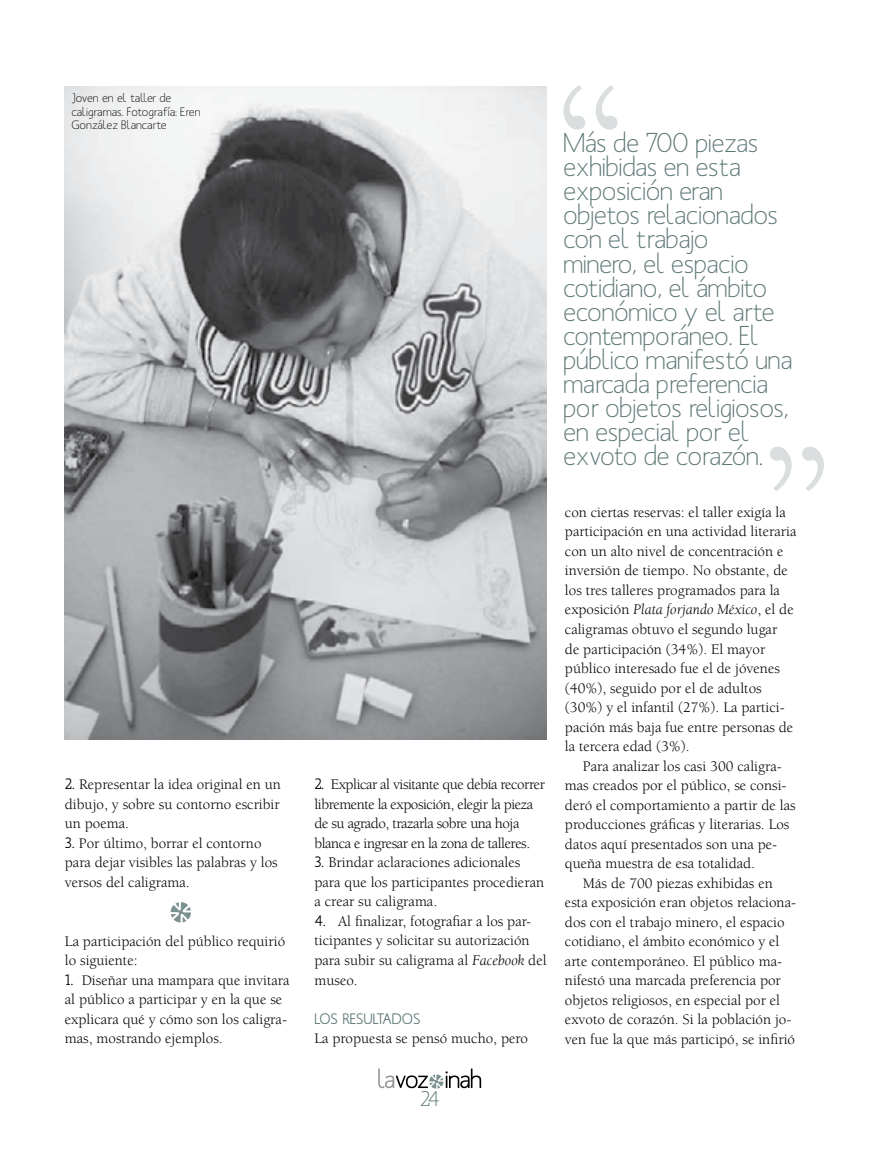
<style>
.page{position:relative;width:881px;height:1151px;background:#fff}
.page>*{position:absolute;margin:0;border:0;box-sizing:border-box;transform-origin:0 0}
.t1{font:27px/24px "Mank Sans 3";letter-spacing:-.02em;color:#5c7775}
.t2{font:21px "Mank Sans 3";color:#5c7775}
.t3{font:15px/19.5px "Berkeley Book 2";color:#000}
.t4{font:15px/19.5px "Berkeley Book 2";letter-spacing:-.03em;color:#000}
.t5{font:italic 15px "Berkeley";color:#000}
.t6{font:15px "Mank Sans Medium 2";color:#5c7775}
.t7{font:12px/13.5px "Mank Sans 3";color:#000}
.s1{font-family:"Mank Sans Medium 2"}
.s2{font-family:"Berkeley";font-style:italic}
.s3{font-family:"Berkeley Book 2";font-style:normal}
</style>
<div class="page">
<svg style="left:378px;top:1068px;width:103px;height:21px"></svg>
<img style="left:65px;top:86px;width:481px;height:653px">
<svg style="left:170px;top:902px;width:21px;height:21px"></svg>
<svg style="left:563px;top:85px;width:54px;height:45px"></svg>
<svg style="left:770px;top:446px;width:53px;height:45px"></svg>
<p class="t7" style="left:72px;top:91px;width:130px">Joven en el taller de caligramas. Fotografía: Eren<br>González Blancarte</p>
<p class="t3" style="left:65px;top:775px;width:217px;text-align:justify"><span class="s1">2.</span> Representar la idea original en un dibujo, y sobre su contorno escribir un poema.</p>
<p class="t3" style="left:65px;top:833px;width:214px"><span class="s1">3.</span> Por último, borrar el contorno para dejar visibles las palabras y los versos del caligrama.</p>
<p class="t3" style="left:65px;top:931px;width:222px">La participación del público requirió lo siguiente:</p>
<p class="t3" style="left:65px;top:970px;width:226px"><span class="s1">1.</span> Diseñar una mampara que invitara al público a participar y en la que se explicara qué y cómo son los caligra&shy;mas, mostrando ejemplos.</p>
<p class="t4" style="left:314px;top:775px;width:232px"><span class="s1">2.</span> Explicar al visitante que debía recorrer libremente la exposición, elegir la pieza de su agrado, trazarla sobre una hoja blanca e ingresar en la zona de talleres.</p>
<p class="t3" style="left:314px;top:853px;width:231px"><span class="s1">3.</span> Brindar aclaraciones adicionales para que los participantes procedieran a crear su caligrama.</p>
<p class="t3" style="left:314px;top:911px;width:233px"><span class="s1">4.</span> Al finalizar, fotografiar a los par&shy;ticipantes y solicitar su autorización para subir su caligrama al <span class="s2">Facebook</span> del museo.</p>
<p class="t6" style="left:314px;top:1008px;width:107px">LOS RESULTADOS</p>
<p class="t3" style="left:314px;top:1028px;width:215px">La propuesta se pensó mucho, pero</p>
<h2 class="t2" style="left:420px;top:1085px;width:21px">24</h2>
<p class="t1" style="left:563px;top:131px;width:231px">Más de 700 piezas exhibidas en esta exposición eran objetos relacionados con el trabajo<br>minero, el espacio cotidiano, el ámbito económico y el arte contemporáneo. El público manifestó una marcada preferencia por objetos religiosos, en especial por el exvoto de corazón.</p>
<p class="t3" style="left:564px;top:502px;width:233px">con ciertas reservas: el taller exigía la participación en una actividad literaria con un alto nivel de concentración e inversión de tiempo. No obstante, de los tres talleres programados para la</p>
<p class="t5" style="left:564px;top:602px;width:230px"><span class="s3">exposición</span> Plata forjando México<span class="s3">, el de</span></p>
<p class="t3" style="left:564px;top:619px;width:230px">caligramas obtuvo el segundo lugar de participación (34%). El mayor público interesado fue el de jóvenes (40%), seguido por el de adultos (30%) y el infantil (27%). La partici&shy;pación más baja fue entre personas de la tercera edad (3%).</p>
<p class="t3" style="left:582px;top:756px;width:200px">Para analizar los casi 300 caligra-</p>
<p class="t3" style="left:564px;top:775px;width:223px">mas creados por el público, se consi-</p>
<p class="t3" style="left:564px;top:795px;width:232px">deró el comportamiento a partir de las</p>
<p class="t3" style="left:564px;top:814px;width:226px">producciones gráficas y literarias. Los</p>
<p class="t3" style="left:564px;top:834px;width:214px">datos aquí presentados son una pe-</p>
<p class="t3" style="left:564px;top:853px;width:191px">queña muestra de esa totalidad.</p>
<p class="t3" style="left:582px;top:873px;width:191px">Más de 700 piezas exhibidas en</p>
<p class="t3" style="left:564px;top:892px;width:232px">esta exposición eran objetos relaciona-</p>
<p class="t3" style="left:564px;top:912px;width:221px">dos con el trabajo minero, el espacio</p>
<p class="t3" style="left:564px;top:931px;width:216px">cotidiano, el ámbito económico y el</p>
<p class="t3" style="left:564px;top:951px;width:218px">arte contemporáneo. El público ma-</p>
<p class="t3" style="left:564px;top:970px;width:217px">nifestó una marcada preferencia por</p>
<p class="t3" style="left:564px;top:990px;width:217px">objetos religiosos, en especial por el</p>
<p class="t3" style="left:564px;top:1009px;width:228px">exvoto de corazón. Si la población jo-</p>
<p class="t3" style="left:564px;top:1029px;width:231px">ven fue la que más participó, se infirió</p>
</div>
